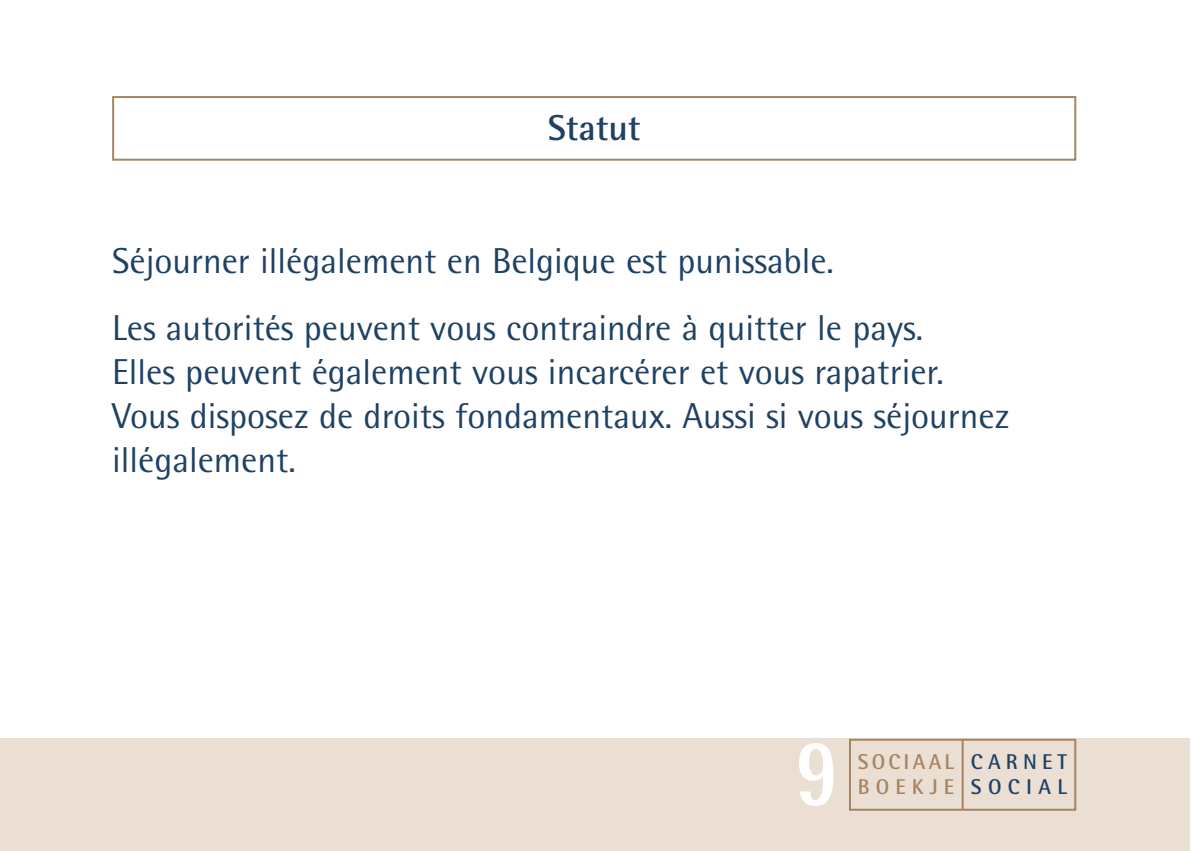
<style>
.page{position:relative;width:1191px;height:851px;background:#fff}
.page>*{position:absolute;margin:0;border:0;box-sizing:border-box;transform-origin:0 0}
.t1{font:800 96px "Rotis Semi Sans";color:#fff;scale:.8 1}
.t2{font:36px/44px "Rotis Semi Sans";color:#1e4164}
.t3{font:700 36px "Rotis Semi Sans";color:#1e4164}
.t4{font:700 21.2px/25.6px "Rotis Semi Sans";letter-spacing:.15em;color:#a68462}
.t5{font:700 21.2px "Rotis Semi Sans";letter-spacing:.27em;color:#1e4164}
</style>
<div class="page">
<div style="left:0;top:738px;width:1189px;height:112px;background:#ebdfd3"></div>
<div style="left:849px;top:738px;width:227px;height:72px;border:2px solid #a68462"></div>
<hr style="left:961px;top:738px;width:2px;height:71px;background:#a68462">
<div style="left:112px;top:96px;width:964px;height:65px;border:2px solid #a68462"></div>
<p class="t3" style="left:548px;top:115px;width:94px">Statut</p>
<p class="t2" style="left:112px;top:231px;width:812px;line-height:66.8px">Séjourner illégalement en Belgique est punissable.<br>Les autorités peuvent vous contraindre à quitter le pays.</p>
<p class="t2" style="left:112px;top:353px;width:898px">Elles peuvent également vous incarcérer et vous rapatrier.<br>Vous disposez de droits fondamentaux. Aussi si vous séjournez illégalement.</p>
<h1 class="t1" style="left:795px;top:738px;width:55px">9</h1>
<p class="t4" style="left:858px;top:750px;width:98px">SOCIAAL<br>BOEKJE</p>
<p class="t5" style="left:971px;top:753px;width:98px">CARNET</p>
<p class="t5" style="left:971px;top:779px;width:98px">SOCIAL</p>
</div>
